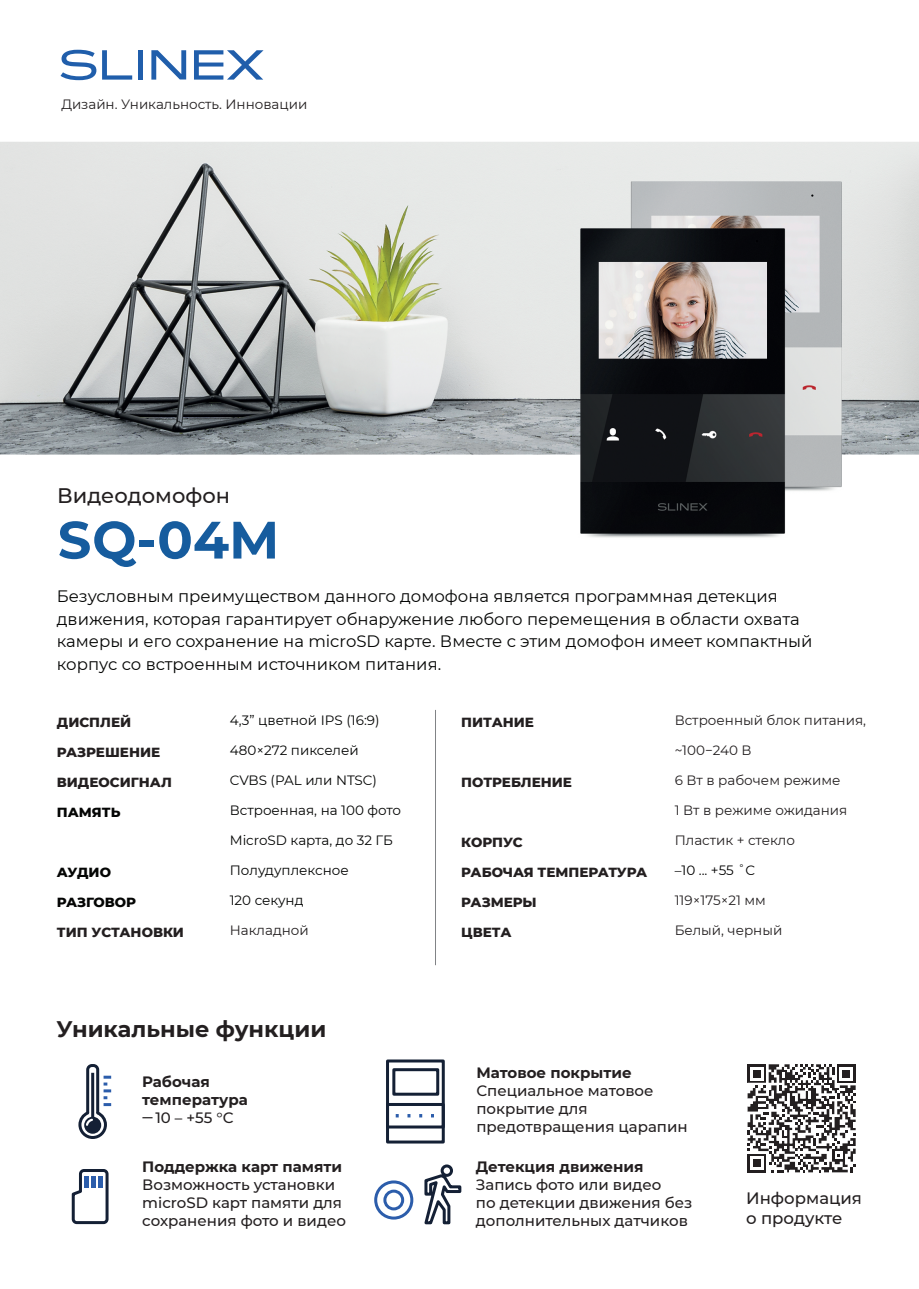
<style>
.page{position:relative;width:919px;height:1289px;background:#fff}
.page>*{position:absolute;margin:0;border:0;box-sizing:border-box;transform-origin:0 0}
.t1{font:700 52.5px "Montserrat";color:#165c9e}
.t2{font:700 22.5px "Montserrat";color:#231f20}
.t3{font:500 21px "Montserrat";color:#231f20}
.t4{font:16.5px/22.5px "Montserrat";color:#040504}
.t5{font:500 16.5px/19.8px "Montserrat";color:#231f20}
.t6{font:500 15px/18px "Montserrat";color:#231f20}
.t7{font:700 15px/18px "Montserrat";color:#231f20}
.t8{font:13.5px "Montserrat";color:#231f20}
.t9{font:13.5px "Montserrat";color:#040504}
.t10{font:800 13.5px "Montserrat";color:#231f20}
.t11{font:800 13.5px "Montserrat";color:#040504}
.t12{font:13.5px "Montserrat";color:#000001}
</style>
<div class="page">
<img style="left:0;top:49px;width:918px;height:1171px">
<svg style="left:61px;top:50px;width:35px;height:30px"></svg>
<svg style="left:102px;top:50px;width:30px;height:30px"></svg>
<div style="left:138px;top:50px;width:5px;height:30px;background:#205eab"></div>
<svg style="left:151px;top:50px;width:35px;height:30px"></svg>
<svg style="left:194px;top:50px;width:69px;height:30px"></svg>
<div style="left:386px;top:1059px;width:59px;height:84px;border:3px solid #142035"></div>
<div style="left:392px;top:1068px;width:47px;height:27px;border:3px solid #142035"></div>
<div style="left:386px;top:1102px;width:59px;height:26px;border:3px solid #142035"></div>
<svg style="left:395px;top:1113px;width:3px;height:4px"></svg>
<svg style="left:407px;top:1113px;width:3px;height:4px"></svg>
<svg style="left:419px;top:1113px;width:3px;height:4px"></svg>
<svg style="left:431px;top:1113px;width:3px;height:4px"></svg>
<svg style="left:422px;top:1162px;width:41px;height:63px"></svg>
<div style="left:383px;top:1189px;width:21px;height:21px;border:3px solid #2c5dab;border-radius:50%"></div>
<div style="left:374px;top:1180px;width:39px;height:39px;border:3px solid #2c5dab;border-radius:50%"></div>
<svg style="left:70px;top:1167px;width:40px;height:58px"></svg>
<div style="left:84px;top:1175px;width:5px;height:12px;background:#2c5dab"></div>
<div style="left:91px;top:1175px;width:5px;height:12px;background:#2c5dab"></div>
<div style="left:98px;top:1175px;width:5px;height:12px;background:#2c5dab"></div>
<svg style="left:77px;top:1062px;width:34px;height:78px"></svg>
<svg style="left:747px;top:1064px;width:108px;height:108px"></svg>
<p class="t8" style="left:61px;top:95px;width:247px">Дизайн. Уникальность. Инновации</p>
<p class="t3" style="left:57px;top:481px;width:175px">Видеодомофон</p>
<h1 class="t1" style="left:58px;top:502px;width:223px">S Q-04M</h1>
<p class="t4" style="left:57px;top:584px;width:757px">Безусловным преимуществом данного домофона является программная детекция движения, которая гарантирует обнаружение любого перемещения в области охвата камеры и его сохранение на microSD карте. Вместе с этим домофон имеет компактный корпус со встроенным источником питания.</p>
<p class="t10" style="left:57px;top:712px;width:76px">ДИСПЛЕЙ</p>
<p class="t10" style="left:57px;top:742px;width:105px">РАЗРЕШЕНИЕ</p>
<p class="t10" style="left:57px;top:772px;width:117px">ВИДЕОСИГНАЛ</p>
<p class="t11" style="left:57px;top:802px;width:65px">ПАМЯТЬ</p>
<p class="t11" style="left:57px;top:862px;width:56px">АУДИО</p>
<p class="t11" style="left:57px;top:892px;width:81px">РАЗГОВОР</p>
<p class="t10" style="left:57px;top:922px;width:129px">ТИП УСТАНОВКИ</p>
<p class="t9" style="left:230px;top:711px;width:151px">4,3” цветной IPS (16:9)</p>
<p class="t9" style="left:230px;top:741px;width:130px">480×272 пикселей</p>
<p class="t9" style="left:230px;top:771px;width:149px">CVBS (PAL или NTSC)</p>
<p class="t9" style="left:230px;top:801px;width:173px">Встроенная, на 100 фото</p>
<p class="t9" style="left:230px;top:831px;width:165px">MicroSD карта, до 32 ГБ</p>
<p class="t9" style="left:230px;top:861px;width:120px">Полудуплексное</p>
<p class="t9" style="left:230px;top:891px;width:75px">120 секунд</p>
<p class="t8" style="left:230px;top:921px;width:80px">Накладной</p>
<h2 class="t2" style="left:56px;top:1012px;width:271px">Уникальные функции</h2>
<p class="t7" style="left:142px;top:1071px;width:107px">Рабочая температура</p>
<p class="t6" style="left:142px;top:1107px;width:93px">̶10 – +55 °С</p>
<p class="t7" style="left:142px;top:1156px;width:201px">Поддержка карт памяти</p>
<p class="t6" style="left:142px;top:1175px;width:205px">Возможность установки microSD карт памяти для сохранения фото и видео</p>
<p class="t10" style="left:461px;top:712px;width:74px">ПИТАНИЕ</p>
<p class="t10" style="left:461px;top:772px;width:112px">ПОТРЕБЛЕНИЕ</p>
<p class="t10" style="left:461px;top:832px;width:63px">КОРПУС</p>
<p class="t10" style="left:461px;top:862px;width:187px">РАБОЧАЯ ТЕМПЕРАТУРА</p>
<p class="t10" style="left:461px;top:892px;width:77px">РАЗМЕРЫ</p>
<p class="t10" style="left:461px;top:922px;width:52px">ЦВЕТА</p>
<p class="t8" style="left:674px;top:711px;width:193px">Встроенный блок питания,</p>
<p class="t8" style="left:674px;top:741px;width:78px">~100−240 В</p>
<p class="t8" style="left:674px;top:771px;width:167px">6 Вт в рабочем режиме</p>
<p class="t8" style="left:674px;top:801px;width:174px">1 Вт в режиме ожидания</p>
<p class="t8" style="left:674px;top:831px;width:122px">Пластик + стекло</p>
<p class="t12" style="left:674px;top:861px;width:82px">–10 ... +55 ˚C</p>
<p class="t8" style="left:674px;top:891px;width:93px">119×175×21 мм</p>
<p class="t8" style="left:674px;top:921px;width:109px">Белый, черный</p>
<p class="t7" style="left:476px;top:1063px;width:157px">Матовое покрытие</p>
<p class="t6" style="left:476px;top:1081px;width:213px">Специальное матовое покрытие для предотвращения царапин</p>
<p class="t7" style="left:476px;top:1156px;width:169px">Детекция движения</p>
<p class="t6" style="left:476px;top:1175px;width:218px">Запись фото или видео<br>по детекции движения без дополнительных датчиков</p>
<p class="t5" style="left:746px;top:1187px;width:117px">Информация о продукте</p>
</div>
